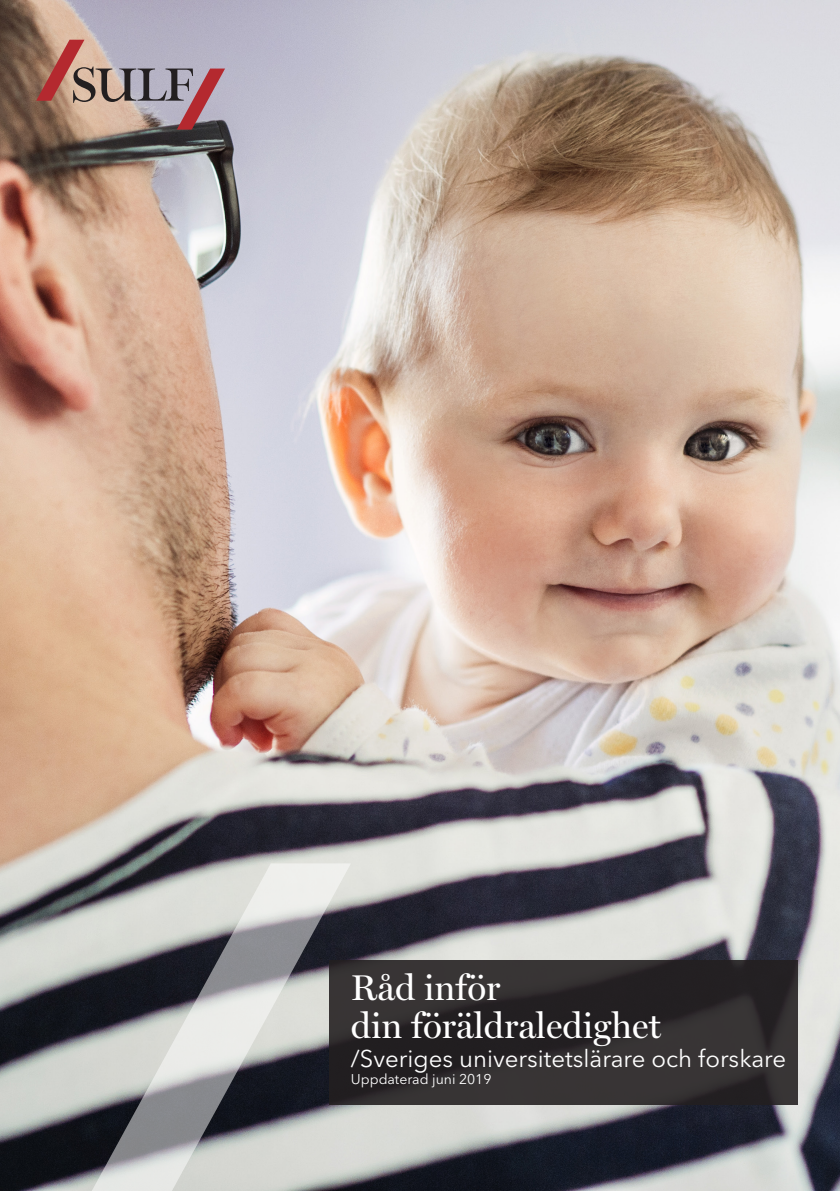
<style>
.page{position:relative;width:840px;height:1191px;background:#fff}
.page>*{position:absolute;margin:0;border:0;box-sizing:border-box;transform-origin:0 0}
.titel{font:36px "Miller Display";color:#fff}
.sveriges_universite{font:24px "Avenir Next LT Pro";color:#fff}
.sveriges_universite-2{font:14px "Avenir Next LT Pro";color:#fff}
</style>
<div class="page">
<img style="left:0;top:0;width:839px;height:1191px">
<div style="left:328px;top:960px;width:469px;height:144px;background:linear-gradient(to right,#2d2a2b,#2f2b2d)"></div>
<svg style="left:92px;top:863px;width:259px;height:328px;background:#979899"></svg>
<svg style="left:36px;top:40px;width:189px;height:90px;background:#ac8f8e"></svg>
<p class="titel" style="left:351px;top:967px;width:151px">Råd inför</p>
<p class="titel" style="left:351px;top:1005px;width:312px">din föräldraledighet</p>
<p class="sveriges_universite" style="left:351px;top:1044px;width:436px">/Sveriges universitetslärare och forskare</p>
<p class="sveriges_universite-2" style="left:351px;top:1070px;width:142px">Uppdaterad juni 2019</p>
</div>
